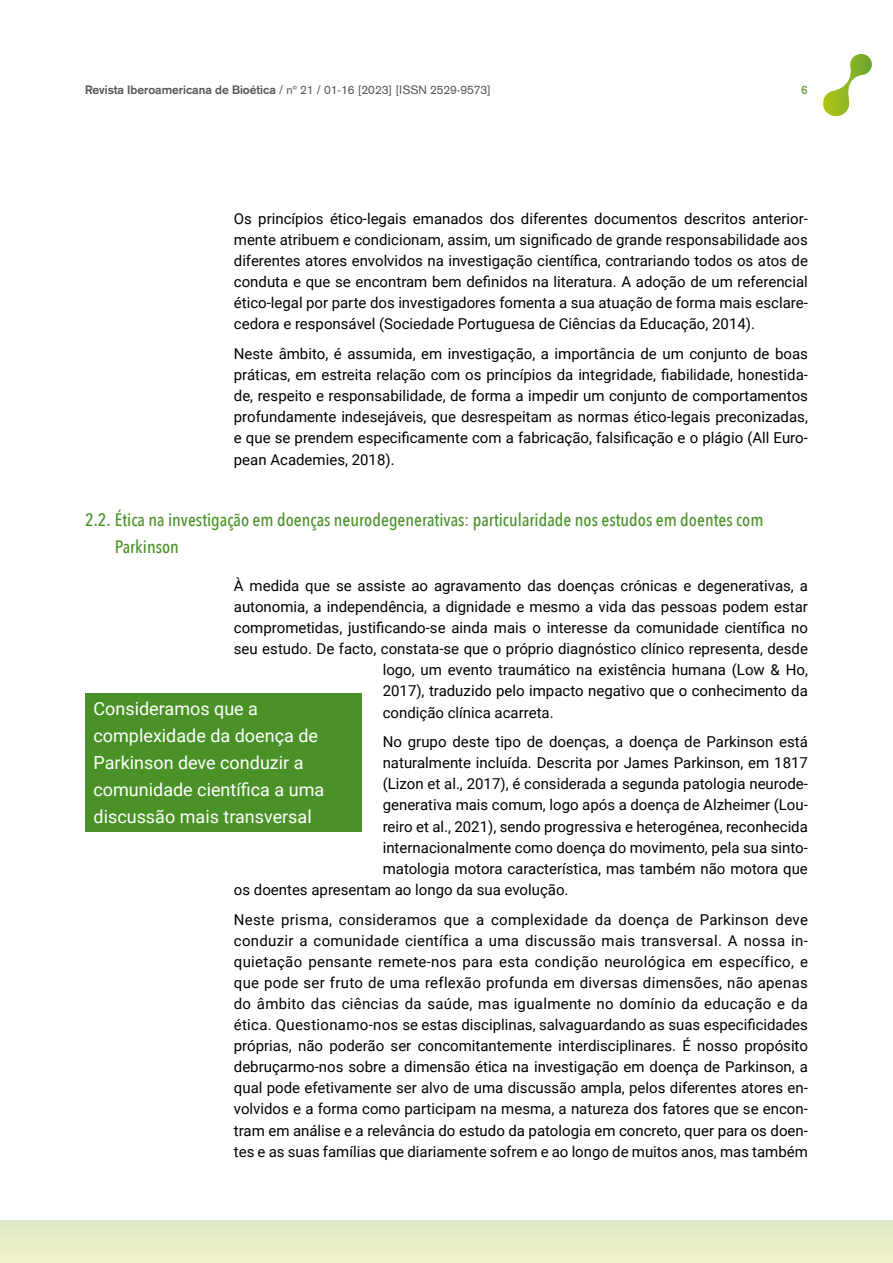
<style>
.page{position:relative;width:893px;height:1263px;background:#fff}
.page>*{position:absolute;margin:0;border:0;box-sizing:border-box;transform-origin:0 0}
.Texto_entresacado{font:18px/27px "Roboto";color:#fff}
.t1{font:500 18px/27.2px "Avenir Next Condensed";color:#4a9228}
.t2{font:15px/21.1px "Roboto";color:#000;text-align:justify}
.t3{font:12px "Akzidenz Grotesk";color:#575756}
.t4{font:700 12px "Akzidenz Grotesk";color:#74a54c}
.s1{font-weight:700}
</style>
<div class="page">
<div style="left:0;top:1220px;width:893px;height:43px;background:#e7edc8"></div>
<svg style="left:823px;top:54px;width:49px;height:62px"></svg>
<div style="left:85px;top:693px;width:276px;height:139px;background:#4a9228"></div>
<p class="t3" style="left:85px;top:83px;width:407px"><span class="s1">Revista Iberoamericana de Bioética</span> / nº 21 / 01-16 [2023] [ISSN 2529-9573]</p>
<p class="t4" style="left:801px;top:83px;width:8px">6</p>
<p class="t2" style="left:234px;top:207px;width:576px">Os princípios ético-legais emanados dos diferentes documentos descritos anterior&shy;mente atribuem e condicionam, assim, um significado de grande responsabilidade aos diferentes atores envolvidos na investigação científica, contrariando todos os atos de conduta e que se encontram bem definidos na literatura. A adoção de um referencial ético-legal por parte dos investigadores fomenta a sua atuação de forma mais esclare&shy;cedora e responsável (Sociedade Portuguesa de Ciências da Educação, 2014).</p>
<p class="t2" style="left:234px;top:343px;width:576px">Neste âmbito, é assumida, em investigação, a importância de um conjunto de boas práticas, em estreita relação com os princípios da integridade, fiabilidade, honestida&shy;de, respeito e responsabilidade, de forma a impedir um conjunto de comportamentos profundamente indesejáveis, que desrespeitam as normas ético-legais preconizadas, e que se prendem especificamente com a fabricação, falsificação e o plágio (All Euro&shy;pean Academies, 2018).</p>
<p class="t1" style="left:115px;top:506px;width:650px;text-indent:-30px">2.2. Ética na investigação em doenças neurodegenerativas: particularidade nos estudos em doentes com<br>Parkinson</p>
<p class="t2" style="left:234px;top:574px;width:576px">À medida que se assiste ao agravamento das doenças crónicas e degenerativas, a</p>
<p class="t2" style="left:234px;top:595px;width:576px">autonomia, a independência, a dignidade e mesmo a vida das pessoas podem estar</p>
<p class="t2" style="left:234px;top:617px;width:576px">comprometidas, justificando-se ainda mais o interesse da comunidade científica no</p>
<p class="t2" style="left:234px;top:638px;width:576px">seu estudo. De facto, constata-se que o próprio diagnóstico clínico representa, desde</p>
<p class="t2" style="left:383px;top:659px;width:427px">logo, um evento traumático na existência humana (Low &amp; Ho,</p>
<p class="t2" style="left:383px;top:680px;width:427px">2017), traduzido pelo impacto negativo que o conhecimento da</p>
<p class="t2" style="left:383px;top:701px;width:173px">condição clínica acarreta.</p>
<p class="t2" style="left:383px;top:731px;width:427px">No grupo deste tipo de doenças, a doença de Parkinson está</p>
<p class="t2" style="left:383px;top:752px;width:427px">naturalmente incluída. Descrita por James Parkinson, em 1817</p>
<p class="t2" style="left:383px;top:773px;width:427px">(Lizon et al., 2017), é considerada a segunda patologia neurode-</p>
<p class="t2" style="left:383px;top:794px;width:427px">generativa mais comum, logo após a doença de Alzheimer (Lou-</p>
<p class="t2" style="left:383px;top:815px;width:427px">reiro et al., 2021), sendo progressiva e heterogénea, reconhecida</p>
<p class="t2" style="left:383px;top:836px;width:427px">internacionalmente como doença do movimento, pela sua sinto-</p>
<p class="t2" style="left:383px;top:857px;width:427px">matologia motora característica, mas também não motora que</p>
<p class="t2" style="left:234px;top:878px;width:336px">os doentes apresentam ao longo da sua evolução.</p>
<p class="t2" style="left:234px;top:908px;width:576px">Neste prisma, consideramos que a complexidade da doença de Parkinson deve conduzir a comunidade científica a uma discussão mais transversal. A nossa in&shy;quietação pensante remete-nos para esta condição neurológica em específico, e que pode ser fruto de uma reflexão profunda em diversas dimensões, não apenas do âmbito das ciências da saúde, mas igualmente no domínio da educação e da ética. Questionamo-nos se estas disciplinas, salvaguardando as suas especificidades próprias, não poderão ser concomitantemente interdisciplinares. É nosso propósito debruçarmo-nos sobre a dimensão ética na investigação em doença de Parkinson, a qual pode efetivamente ser alvo de uma discussão ampla, pelos diferentes atores en&shy;volvidos e a forma como participam na mesma, a natureza dos fatores que se encon&shy;tram em análise e a relevância do estudo da patologia em concreto, quer para os doen&shy;tes e as suas famílias que diariamente sofrem e ao longo de muitos anos, mas também</p>
<p class="Texto_entresacado" style="left:94px;top:695px;width:232px">Consideramos que a complexidade da doença de<br>Parkinson deve conduzir a comunidade científica a uma discussão mais transversal</p>
</div>
